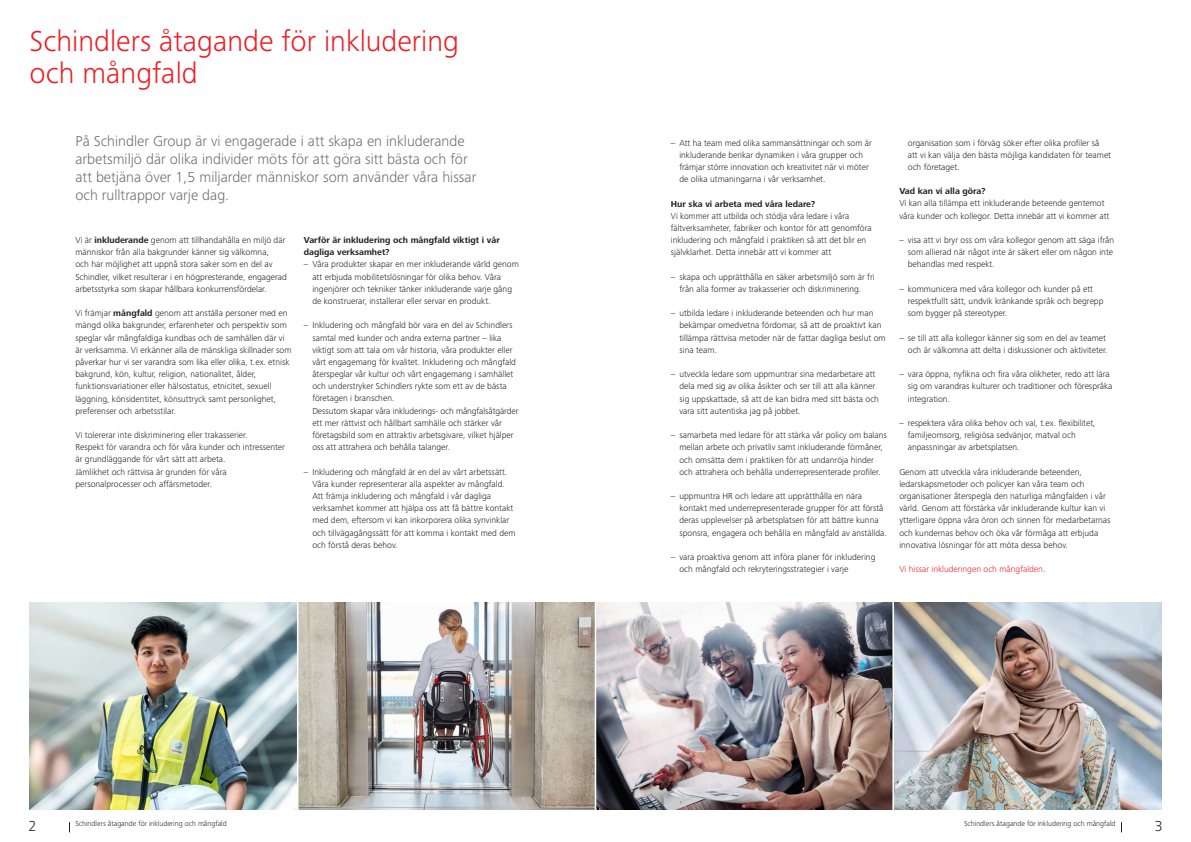
<style>
.page{position:relative;width:1191px;height:842px;background:#fff}
.page>*{position:absolute;margin:0;border:0;box-sizing:border-box;transform-origin:0 0}
.t1{font:300 30px/32px "Frutiger Next LTW1 G";color:#ee1d23}
.t2{font:300 15px/18.3px "Frutiger Next LTW1 G";color:#6c6d70}
.t3{font:300 15px "Frutiger Next LTW1 G";color:#231f20}
.t4{font:300 9px/12.2px "Frutiger Next LTW1 G";color:#231f20}
.t5{font:700 9px/12.2px "Frutiger Next LTW1 G";color:#231f20}
.t6{font:300 9px "Frutiger Next LTW1 G";color:#ee1d23}
.t7{font:300 7.5px "Frutiger Next LTW1 G";color:#231f20}
.s1{font-weight:700}
</style>
<div class="page">
<img style="left:30px;top:603px;width:565px;height:207px">
<img style="left:596px;top:603px;width:296px;height:207px">
<img style="left:894px;top:603px;width:267px;height:207px">
<hr style="left:297px;top:601px;width:1px;height:211px;background:#fff">
<h1 class="t1" style="left:29px;top:25px;width:431px">Schindlers åtagande för inkludering och mångfald</h1>
<h2 class="t2" style="left:75px;top:131px;width:402px">På Schindler Group är vi engagerade i att skapa en inkluderande arbetsmiljö där olika individer möts för att göra sitt bästa och för att betjäna över 1,5 miljarder människor som använder våra hissar och rulltrappor varje dag.</h2>
<p class="t4" style="left:75px;top:234px;width:213px">Vi är <span class="s1">inkluderande</span> genom att tillhandahålla en miljö där människor från alla bakgrunder känner sig välkomna,<br>och har möjlighet att uppnå stora saker som en del av Schindler, vilket resulterar i en högpresterande, engagerad arbetsstyrka som skapar hållbara konkurrensfördelar.</p>
<p class="t4" style="left:75px;top:307px;width:218px">Vi främjar <span class="s1">mångfald</span> genom att anställa personer med en mängd olika bakgrunder, erfarenheter och perspektiv som speglar vår mångfaldiga kundbas och de samhällen där vi är verksamma. Vi erkänner alla de mänskliga skillnader som påverkar hur vi ser varandra som lika eller olika, t.ex. etnisk bakgrund, kön, kultur, religion, nationalitet, ålder, funktionsvariationer eller hälsostatus, etnicitet, sexuell läggning, könsidentitet, könsuttryck samt personlighet, preferenser och arbetsstilar.</p>
<p class="t4" style="left:75px;top:429px;width:211px">Vi tolererar inte diskriminering eller trakasserier.<br>Respekt för varandra och för våra kunder och intressenter är grundläggande för vårt sätt att arbeta.<br>Jämlikhet och rättvisa är grunden för våra personalprocesser och affärsmetoder.</p>
<p class="t5" style="left:304px;top:234px;width:198px">Varför är inkludering och mångfald viktigt i vår dagliga verksamhet?</p>
<p class="t4" style="left:312px;top:258px;width:208px;text-indent:-9px">– Våra produkter skapar en mer inkluderande värld genom att erbjuda mobilitetslösningar för olika behov. Våra ingenjörer och tekniker tänker inkluderande varje gång de konstruerar, installerar eller servar en produkt.</p>
<p class="t4" style="left:312px;top:319px;width:208px;text-indent:-9px">– Inkludering och mångfald bör vara en del av Schindlers samtal med kunder och andra externa partner – lika viktigt som att tala om vår historia, våra produkter eller vårt engagemang för kvalitet. Inkludering och mångfald återspeglar vår kultur och vårt engagemang i samhället och understryker Schindlers rykte som ett av de bästa företagen i branschen.<br>Dessutom skapar våra inkluderings- och mångfalsåtgärder ett mer rättvist och hållbart samhälle och stärker vår företagsbild som en attraktiv arbetsgivare, vilket hjälper oss att attrahera och behålla talanger.</p>
<p class="t4" style="left:312px;top:465px;width:205px;text-indent:-9px">– Inkludering och mångfald är en del av vårt arbetssätt.<br>Våra kunder representerar alla aspekter av mångfald.<br>Att främja inkludering och mångfald i vår dagliga verksamhet kommer att hjälpa oss att få bättre kontakt med dem, eftersom vi kan inkorporera olika synvinklar och tillvägagångssätt för att komma i kontakt med dem och förstå deras behov.</p>
<p class="t4" style="left:679px;top:136px;width:194px;text-indent:-8px">– Att ha team med olika sammansättningar och som är inkluderande berikar dynamiken i våra grupper och främjar större innovation och kreativitet när vi möter de olika utmaningarna i vår verksamhet.</p>
<p class="t5" style="left:671px;top:198px;width:146px">Hur ska vi arbeta med våra ledare?</p>
<p class="t4" style="left:671px;top:210px;width:202px">Vi kommer att utbilda och stödja våra ledare i våra fältverksamheter, fabriker och kontor för att genomföra inkludering och mångfald i praktiken så att det blir en självklarhet. Detta innebär att vi kommer att</p>
<p class="t4" style="left:671px;top:271px;width:205px;text-align:center">– skapa och upprätthålla en säker arbetsmiljö som är fri från alla former av trakasserier och diskriminering.</p>
<p class="t4" style="left:679px;top:307px;width:208px;text-indent:-9px">– utbilda ledare i inkluderande beteenden och hur man bekämpar omedvetna fördomar, så att de proaktivt kan tillämpa rättvisa metoder när de fattar dagliga beslut om sina team.</p>
<p class="t4" style="left:679px;top:368px;width:201px;text-indent:-9px">– utveckla ledare som uppmuntrar sina medarbetare att dela med sig av olika åsikter och ser till att alla känner sig uppskattade, så att de kan bidra med sitt bästa och vara sitt autentiska jag på jobbet.</p>
<p class="t4" style="left:671px;top:429px;width:217px;text-align:center">– samarbeta med ledare för att stärka vår policy om balans mellan arbete och privatliv samt inkluderande förmåner, och omsätta dem i praktiken för att undanröja hinder<br>och attrahera och behålla underrepresenterade profiler.</p>
<p class="t4" style="left:679px;top:490px;width:209px;text-indent:-9px">– uppmuntra HR och ledare att upprätthålla en nära kontakt med underrepresenterade grupper för att förstå deras upplevelser på arbetsplatsen för att bättre kunna sponsra, engagera och behålla en mångfald av anställda.</p>
<p class="t4" style="left:679px;top:551px;width:197px;text-indent:-9px">– vara proaktiva genom att införa planer för inkludering och mångfald och rekryteringsstrategier i varje</p>
<p class="t4" style="left:908px;top:136px;width:205px">organisation som i förväg söker efter olika profiler så att vi kan välja den bästa möjliga kandidaten för teamet och företaget.</p>
<p class="t5" style="left:899px;top:185px;width:88px">Vad kan vi alla göra?</p>
<p class="t4" style="left:899px;top:197px;width:212px">Vi kan alla tillämpa ett inkluderande beteende gentemot våra kunder och kollegor. Detta innebär att vi kommer att</p>
<p class="t4" style="left:908px;top:234px;width:208px;text-indent:-9px">– visa att vi bryr oss om våra kollegor genom att säga ifrån som allierad när något inte är säkert eller om någon inte behandlas med respekt.</p>
<p class="t4" style="left:908px;top:283px;width:197px;text-indent:-9px">– kommunicera med våra kollegor och kunder på ett respektfullt sätt, undvik kränkande språk och begrepp som bygger på stereotyper.</p>
<p class="t4" style="left:899px;top:331px;width:210px;text-align:right">– se till att alla kollegor känner sig som en del av teamet och är välkomna att delta i diskussioner och aktiviteter.</p>
<p class="t4" style="left:908px;top:368px;width:206px;text-indent:-9px">– vara öppna, nyfikna och fira våra olikheter, redo att lära sig om varandras kulturer och traditioner och förespråka integration.</p>
<p class="t4" style="left:908px;top:417px;width:189px;text-indent:-9px">– respektera våra olika behov och val, t.ex. flexibilitet, familjeomsorg, religiösa sedvänjor, matval och anpassningar av arbetsplatsen.</p>
<p class="t4" style="left:899px;top:466px;width:213px">Genom att utveckla våra inkluderande beteenden, ledarskapsmetoder och policyer kan våra team och organisationer återspegla den naturliga mångfalden i vår värld. Genom att förstärka vår inkluderande kultur kan vi ytterligare öppna våra öron och sinnen för medarbetarnas och kundernas behov och öka vår förmåga att erbjuda innovativa lösningar för att möta dessa behov.</p>
<p class="t6" style="left:899px;top:564px;width:148px">Vi hissar inkluderingen och mångfalden.</p>
<p class="t7" style="left:75px;top:819px;width:153px">Schindlers åtagande för inkludering och mångfald</p>
<p class="t7" style="left:964px;top:819px;width:153px">Schindlers åtagande för inkludering och mångfald</p>
<h2 class="t3" style="left:28px;top:818px;width:9px">2</h2>
<h2 class="t3" style="left:1154px;top:818px;width:9px">3</h2>
</div>
